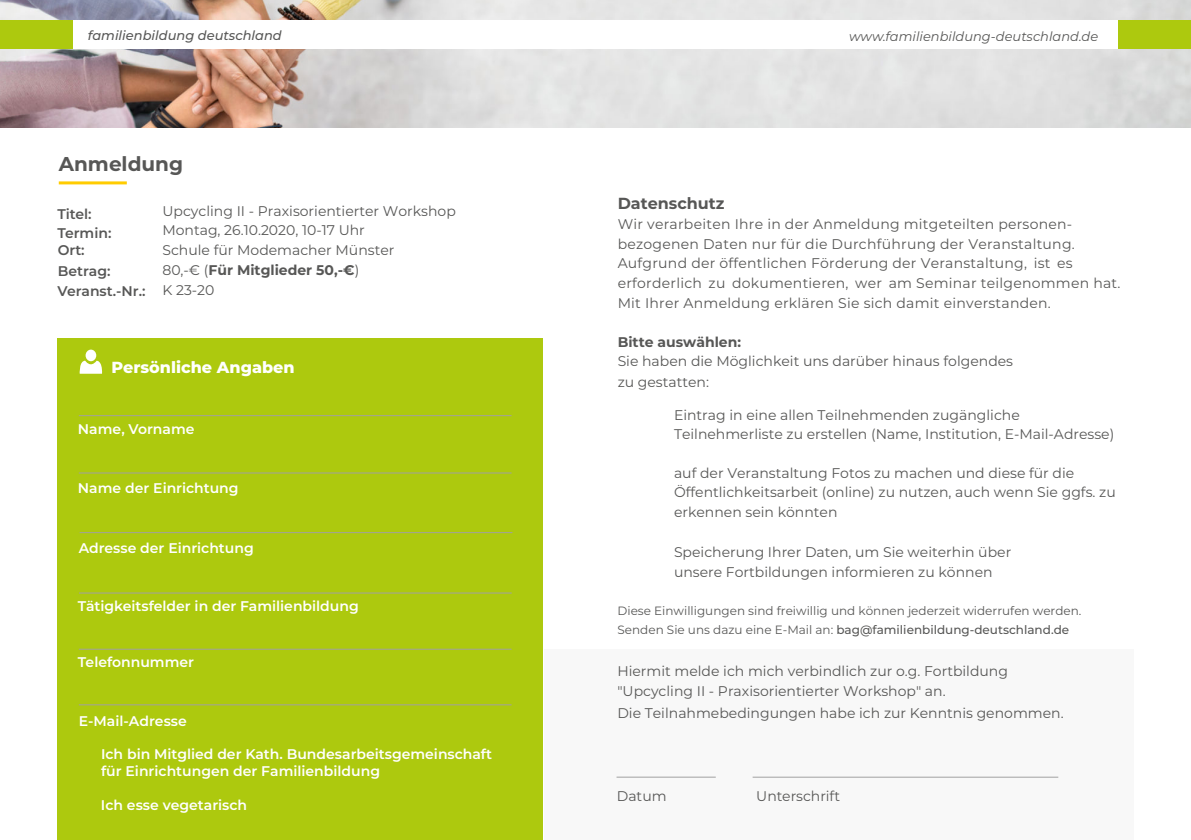
<style>
.page{position:relative;width:1191px;height:840px;background:#fff}
.page>*{position:absolute;margin:0;border:0;box-sizing:border-box;transform-origin:0 0}
.t1{font:700 20px "Montserrat";color:#575756}
.t2{font:800 16px "Montserrat";color:#fff}
.t3{font:700 16px "Montserrat";color:#575756}
.t4{font:14px/19.6px "Montserrat";color:#575756}
.t5{font:600 14px/16.8px "Montserrat";color:#fff}
.t6{font:600 14px/20.4px "Montserrat";color:#575756}
.t7{font:700 14px "Montserrat";color:#575756}
.t8{font:italic 13px "Montserrat";color:#575756}
.t9{font:italic 500 13px "Montserrat";color:#575756}
.t10{font:12px/19.2px "Montserrat";color:#575756}
.s1{font-weight:700}
.s2{font-weight:500}
</style>
<div class="page">
<img style="left:0;top:0;width:1191px;height:128px">
<div style="left:57px;top:338px;width:485px;height:501px;background:#adc90e"></div>
<div style="left:0;top:20px;width:1191px;height:29px;background:#fff"></div>
<div style="left:0;top:20px;width:73px;height:29px;background:#adc90e"></div>
<div style="left:1118px;top:20px;width:73px;height:29px;background:#adc90e"></div>
<hr style="left:79px;top:415px;width:432px;height:1px;background:#a1a1a1">
<hr style="left:59px;top:181px;width:68px;height:3px;background:#fc0">
<hr style="left:79px;top:472px;width:432px;height:1px;background:#a1a1a1">
<hr style="left:80px;top:532px;width:432px;height:1px;background:#a1a1a1">
<hr style="left:79px;top:592px;width:433px;height:1px;background:#a1a1a1">
<hr style="left:79px;top:648px;width:432px;height:1px;background:#a1a1a1">
<hr style="left:79px;top:704px;width:432px;height:1px;background:#a1a1a1">
<div style="left:86px;top:349px;width:10px;height:12px;background:#fff;border-radius:50%"></div>
<svg style="left:79px;top:360px;width:23px;height:13px"></svg>
<div style="left:544px;top:649px;width:590px;height:190px;background:#f8f8f8"></div>
<hr style="left:616px;top:776px;width:100px;height:1px;background:#a1a1a1">
<hr style="left:752px;top:776px;width:306px;height:1px;background:#a1a1a1">
<p class="t9" style="left:88px;top:26px;width:195px">familienbildung deutschland</p>
<p class="t8" style="left:849px;top:27px;width:250px">www.familienbildung-deutschland.de</p>
<h1 class="t1" style="left:59px;top:149px;width:126px">Anmeldung</h1>
<p class="t6" style="left:57px;top:204px;width:55px;line-height:19px">Titel:<br>Termin:</p>
<p class="t6" style="left:58px;top:239px;width:89px">Ort:<br>Betrag:<br>Veranst.-Nr.:</p>
<p class="t4" style="left:162px;top:200px;width:295px">Upcycling II - Praxisorientierter Workshop<br>Montag, 26.10.2020, 10-17 Uhr<br>Schule für Modemacher Münster<br>80,-€ (<span class="s1">Für Mitglieder 50,-€</span>)<br>K 23-20</p>
<p class="t2" style="left:111px;top:355px;width:185px">Persönliche Angaben</p>
<p class="t5" style="left:78px;top:419px;width:118px">Name, Vorname</p>
<p class="t5" style="left:78px;top:479px;width:162px">Name der Einrichtung</p>
<p class="t5" style="left:79px;top:538px;width:176px">Adresse der Einrichtung</p>
<p class="t5" style="left:78px;top:597px;width:282px">Tätigkeitsfelder in der Familienbildung</p>
<p class="t5" style="left:78px;top:652px;width:118px">Telefonnummer</p>
<p class="t5" style="left:79px;top:711px;width:109px">E-Mail-Adresse</p>
<p class="t5" style="left:101px;top:744px;width:392px">Ich bin Mitglied der Kath. Bundesarbeitsgemeinschaft für Einrichtungen der Familienbildung</p>
<p class="t5" style="left:101px;top:795px;width:148px">Ich esse vegetarisch</p>
<p class="t3" style="left:617px;top:192px;width:108px">Datenschutz</p>
<p class="t4" style="left:617px;top:214px;width:504px">Wir verarbeiten Ihre in der Anmeldung mitgeteilten personen&shy;bezogenen Daten nur für die Durchführung der Veranstaltung.<br>Aufgrund der öffentlichen Förderung der Veranstaltung, ist es erforderlich zu dokumentieren, wer am Seminar teilgenommen hat.<br>Mit Ihrer Anmeldung erklären Sie sich damit einverstanden.</p>
<p class="t7" style="left:617px;top:332px;width:125px">Bitte auswählen:</p>
<p class="t4" style="left:617px;top:351px;width:397px">Sie haben die Möglichkeit uns darüber hinaus folgendes zu gestatten:</p>
<p class="t4" style="left:674px;top:404px;width:442px">Eintrag in eine allen Teilnehmenden zugängliche<br>Teilnehmerliste zu erstellen (Name, Institution, E-Mail-Adresse)</p>
<p class="t4" style="left:674px;top:462px;width:443px">auf der Veranstaltung Fotos zu machen und diese für die<br>Öffentlichkeitsarbeit (online) zu nutzen, auch wenn Sie ggfs. zu erkennen sein könnten</p>
<p class="t4" style="left:674px;top:541px;width:339px">Speicherung Ihrer Daten, um Sie weiterhin über unsere Fortbildungen informieren zu können</p>
<p class="t10" style="left:617px;top:600px;width:465px">Diese Einwilligungen sind freiwillig und können jederzeit widerrufen werden.<br>Senden Sie uns dazu eine E-Mail an: <span class="s2">bag@familienbildung-deutschland.de</span></p>
<p class="t4" style="left:617px;top:659px;width:392px;line-height:20.4px">Hiermit melde ich mich verbindlich zur o.g. Fortbildung "Upcycling II - Praxisorientierter Workshop" an.</p>
<p class="t4" style="left:617px;top:702px;width:448px">Die Teilnahmebedingungen habe ich zur Kenntnis genommen.</p>
<p class="t4" style="left:617px;top:784px;width:51px">Datum</p>
<p class="t4" style="left:756px;top:785px;width:85px">Unterschrift</p>
</div>
